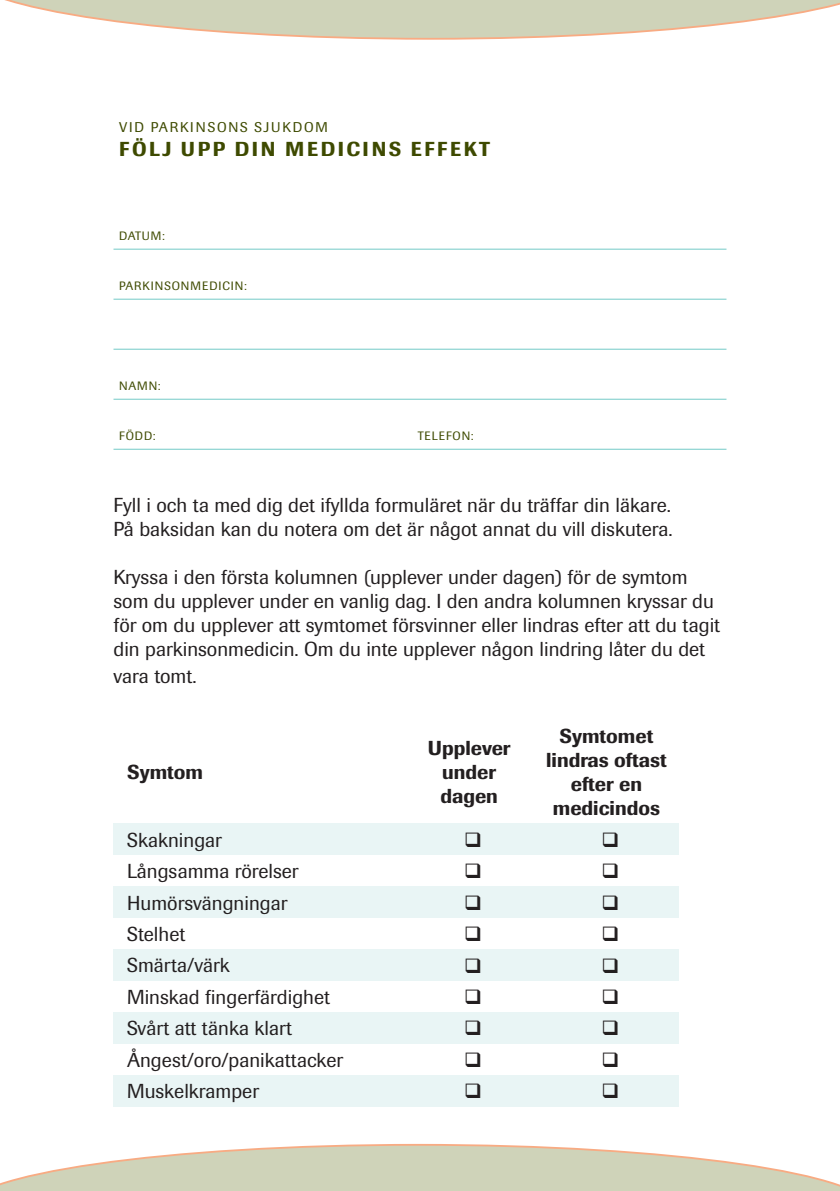
<style>
.page{position:relative;width:840px;height:1191px;background:#fff}
.page>*{position:absolute;margin:0;border:0;box-sizing:border-box;transform-origin:0 0}
.t1{font:20px/24px "Imago";color:#231f20}
.t2{font:500 20px/24px "Imago";color:#231f20;text-align:center}
.t3{font:500 20px "Imago";letter-spacing:.12em;color:#3e4a00}
.t4{font:14px "Imago";letter-spacing:.12em;color:#3e4a00}
.t5{font:12px "Imago";letter-spacing:.07em;color:#3e4a00}
</style>
<div class="page">
<svg style="left:0;top:1143px;width:839px;height:48px"></svg>
<svg style="left:5px;top:0;width:834px;height:40px"></svg>
<hr style="left:113px;top:249px;width:613px;height:1px;background:#73cac7">
<hr style="left:113px;top:299px;width:613px;height:1px;background:#73cac7">
<hr style="left:113px;top:349px;width:613px;height:1px;background:#73cac7">
<hr style="left:113px;top:399px;width:613px;height:1px;background:#73cac7">
<hr style="left:113px;top:449px;width:613px;height:1px;background:#73cac7">
<div style="left:113px;top:823px;width:291px;height:32px;background:#e9f5f5"></div>
<div style="left:404px;top:823px;width:129px;height:32px;background:#e9f5f5"></div>
<div style="left:533px;top:823px;width:145px;height:32px;background:#e9f5f5"></div>
<div style="left:113px;top:886px;width:291px;height:31px;background:#e9f5f5"></div>
<div style="left:404px;top:886px;width:129px;height:31px;background:#e9f5f5"></div>
<div style="left:533px;top:886px;width:145px;height:31px;background:#e9f5f5"></div>
<div style="left:113px;top:949px;width:291px;height:31px;background:#e9f5f5"></div>
<div style="left:404px;top:949px;width:129px;height:31px;background:#e9f5f5"></div>
<div style="left:533px;top:949px;width:145px;height:31px;background:#e9f5f5"></div>
<div style="left:113px;top:1012px;width:291px;height:31px;background:#e9f5f5"></div>
<div style="left:404px;top:1012px;width:129px;height:31px;background:#e9f5f5"></div>
<div style="left:533px;top:1012px;width:145px;height:31px;background:#e9f5f5"></div>
<div style="left:113px;top:1074px;width:291px;height:32px;background:#e9f5f5"></div>
<div style="left:404px;top:1074px;width:129px;height:32px;background:#e9f5f5"></div>
<div style="left:533px;top:1074px;width:145px;height:32px;background:#e9f5f5"></div>
<p class="t4" style="left:119px;top:119px;width:210px">VID PARKINSONS SJUKDOM</p>
<p class="t3" style="left:119px;top:137px;width:372px">Följ upp din medicins eFFekt</p>
<p class="t5" style="left:119px;top:229px;width:47px">DAtUM:</p>
<p class="t5" style="left:119px;top:279px;width:129px">PARKINSONMe c :</p>
<p class="t5" style="left:209px;top:279px;width:35px">DI IN</p>
<p class="t5" style="left:119px;top:379px;width:43px">NAMN:</p>
<p class="t5" style="left:119px;top:429px;width:38px">FöDD:</p>
<p class="t5" style="left:417px;top:429px;width:57px">teleFON:</p>
<p class="t1" style="left:113px;top:493px;width:560px">Fyll i och ta med dig det ifyllda formuläret när du träffar din läkare.<br>På baksidan kan du notera om det är något annat du vill diskutera.</p>
<p class="t1" style="left:113px;top:565px;width:607px">Kryssa i den första kolumnen (upplever under dagen) för de symtom som du upplever under en vanlig dag. I den andra kolumnen kryssar du för om du upplever att symtomet försvinner eller lindras efter att du tagit din parkinsonmedicin. Om du inte upplever någon lindring låter du det</p>
<p class="t1" style="left:113px;top:664px;width:84px">vara tomt.</p>
<p class="t2" style="left:127px;top:760px;width:77px">symtom</p>
<p class="t1" style="left:127px;top:828px;width:96px">Skakningar</p>
<p class="t1" style="left:127px;top:859px;width:173px">långsamma rörelser</p>
<p class="t1" style="left:127px;top:890px;width:162px">Humörsvängningar</p>
<p class="t1" style="left:127px;top:922px;width:59px">Stelhet</p>
<p class="t1" style="left:127px;top:953px;width:104px">Smärta/värk</p>
<p class="t1" style="left:127px;top:985px;width:204px">Minskad fingerfärdighet</p>
<p class="t1" style="left:127px;top:1016px;width:166px">Svårt att tänka klart</p>
<p class="t1" style="left:127px;top:1047px;width:217px">Ångest/oro/panikattacker</p>
<p class="t1" style="left:127px;top:1079px;width:133px">Muskelkramper</p>
<p class="t2" style="left:427px;top:736px;width:84px">upplever under dagen</p>
<p class="t2" style="left:546px;top:724px;width:122px">symtomet lindras oftast efter en medicindos</p>
</div>
